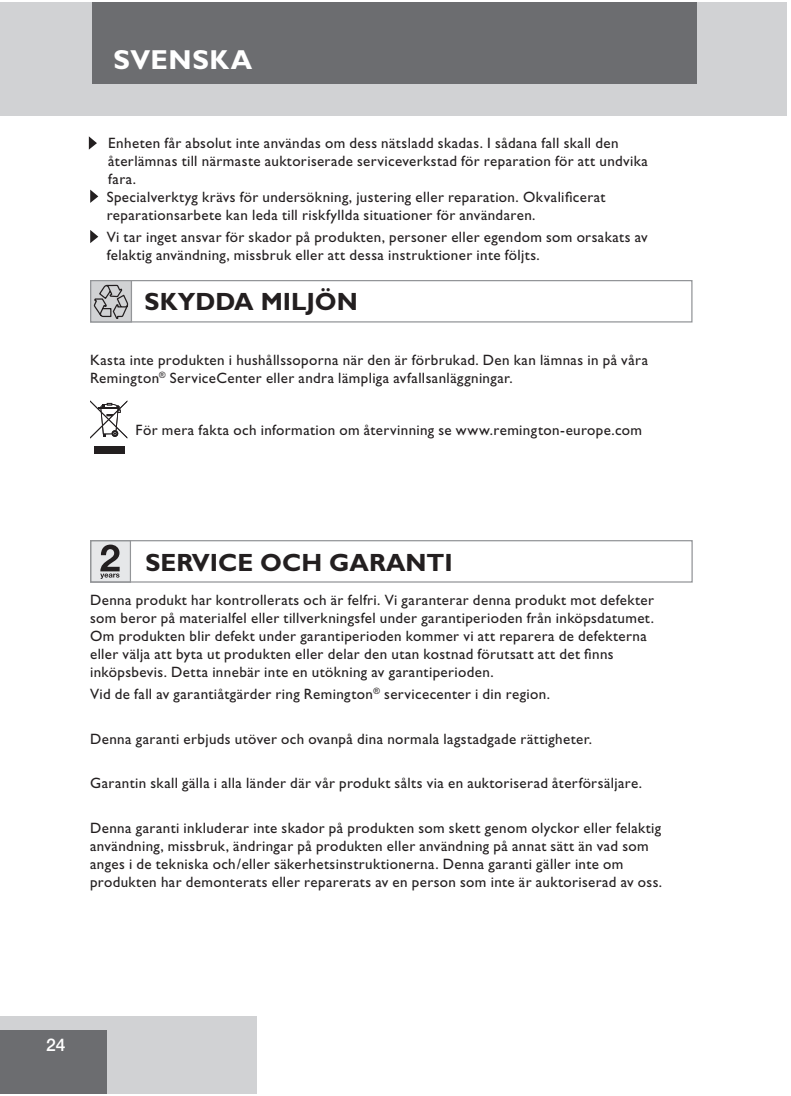
<style>
.page{position:relative;width:791px;height:1096px;background:#fff}
.page>*{position:absolute;margin:0;border:0;box-sizing:border-box;transform-origin:0 0}
.t1{font:700 27.5px "Gill Sans";letter-spacing:.02em;color:#fff}
.t2{font:700 25px "Gill Sans";color:#231f20}
.t3{font:500 17.5px "Helvetica Neue";color:#fff}
.t4{font:15px/18px "Gill Sans";letter-spacing:.025em;color:#231f20}
</style>
<div class="page">
<div style="left:0;top:2px;width:765px;height:113px;background:#d1d2d4"></div>
<div style="left:92px;top:2px;width:604px;height:82px;background:#6c6d70"></div>
<div style="left:0;top:1015px;width:257px;height:78px;background:#d1d2d4"></div>
<div style="left:0;top:1030px;width:106px;height:63px;background:#6c6d70"></div>
<div style="left:767px;top:2px;width:20px;height:113px;background:#d1d2d4"></div>
<hr style="left:765px;top:2px;width:2px;height:113px;background:#d1d2d4">
<svg style="left:90px;top:190px;width:8px;height:13px"></svg>
<svg style="left:90px;top:230px;width:8px;height:13px"></svg>
<div style="left:91px;top:540px;width:39px;height:42px;background:#e6e7e9"></div>
<div style="left:91px;top:540px;width:40px;height:42px;border:1px solid #939598"></div>
<svg style="left:100px;top:544px;width:20px;height:35px"></svg>
<div style="left:90px;top:540px;width:602px;height:42px;border:1px solid #939598"></div>
<div style="left:90px;top:280px;width:602px;height:42px;border:1px solid #939598"></div>
<div style="left:91px;top:280px;width:40px;height:42px;background:#d1d2d4"></div>
<div style="left:90px;top:280px;width:42px;height:42px;border:1px solid #939598"></div>
<svg style="left:93px;top:284px;width:36px;height:35px"></svg>
<svg style="left:90px;top:400px;width:37px;height:53px"></svg>
<svg style="left:89px;top:136px;width:8px;height:14px"></svg>
<h1 class="t1" style="left:113px;top:50px;width:140px">SVENSKA</h1>
<p class="t4" style="left:108px;top:136px;width:541px">Enheten får absolut inte användas om dess nätsladd skadas. I sådana fall skall den återlämnas till närmaste auktoriserade serviceverkstad för reparation för att undvika fara.</p>
<p class="t4" style="left:107px;top:189px;width:500px">Specialverktyg krävs för undersökning, justering eller reparation. Okvalificerat reparationsarbete kan leda till riskfyllda situationer för användaren.</p>
<p class="t4" style="left:107px;top:229px;width:542px">Vi tar inget ansvar för skador på produkten, personer eller egendom som orsakats av felaktig användning, missbruk eller att dessa instruktioner inte följts.</p>
<h2 class="t2" style="left:145px;top:293px;width:215px">SKYDDA MILJÖN</h2>
<p class="t4" style="left:90px;top:352px;width:559px">Kasta inte produkten i hushållssoporna när den är förbrukad. Den kan lämnas in på våra<br>Remington<sup>®</sup> ServiceCenter eller andra lämpliga avfallsanläggningar.</p>
<p class="t4" style="left:136px;top:423px;width:508px">För mera fakta och information om återvinning se www.remington-europe.com</p>
<h2 class="t2" style="left:145px;top:553px;width:309px">SERVICE OCH GARANTI</h2>
<p class="t4" style="left:90px;top:592px;width:565px">Denna produkt har kontrollerats och är felfri. Vi garanterar denna produkt mot defekter som beror på materialfel eller tillverkningsfel under garantiperioden från inköpsdatumet.<br>Om produkten blir defekt under garantiperioden kommer vi att reparera de defekterna eller välja att byta ut produkten eller delar den utan kostnad förutsatt att det finns inköpsbevis. Detta innebär inte en utökning av garantiperioden.</p>
<p class="t4" style="left:90px;top:686px;width:461px">Vid de fall av garantiåtgärder ring Remington<sup>®</sup> servicecenter i din region.</p>
<p class="t4" style="left:90px;top:731px;width:503px">Denna garanti erbjuds utöver och ovanpå dina normala lagstadgade rättigheter.</p>
<p class="t4" style="left:90px;top:776px;width:553px">Garantin skall gälla i alla länder där vår produkt sålts via en auktoriserad återförsäljare.</p>
<p class="t4" style="left:90px;top:820px;width:573px">Denna garanti inkluderar inte skador på produkten som skett genom olyckor eller felaktig användning, missbruk, ändringar på produkten eller användning på annat sätt än vad som anges i de tekniska och/eller säkerhetsinstruktionerna. Denna garanti gäller inte om produkten har demonterats eller reparerats av en person som inte är auktoriserad av oss.</p>
<p class="t3" style="left:46px;top:1038px;width:21px">24</p>
</div>
